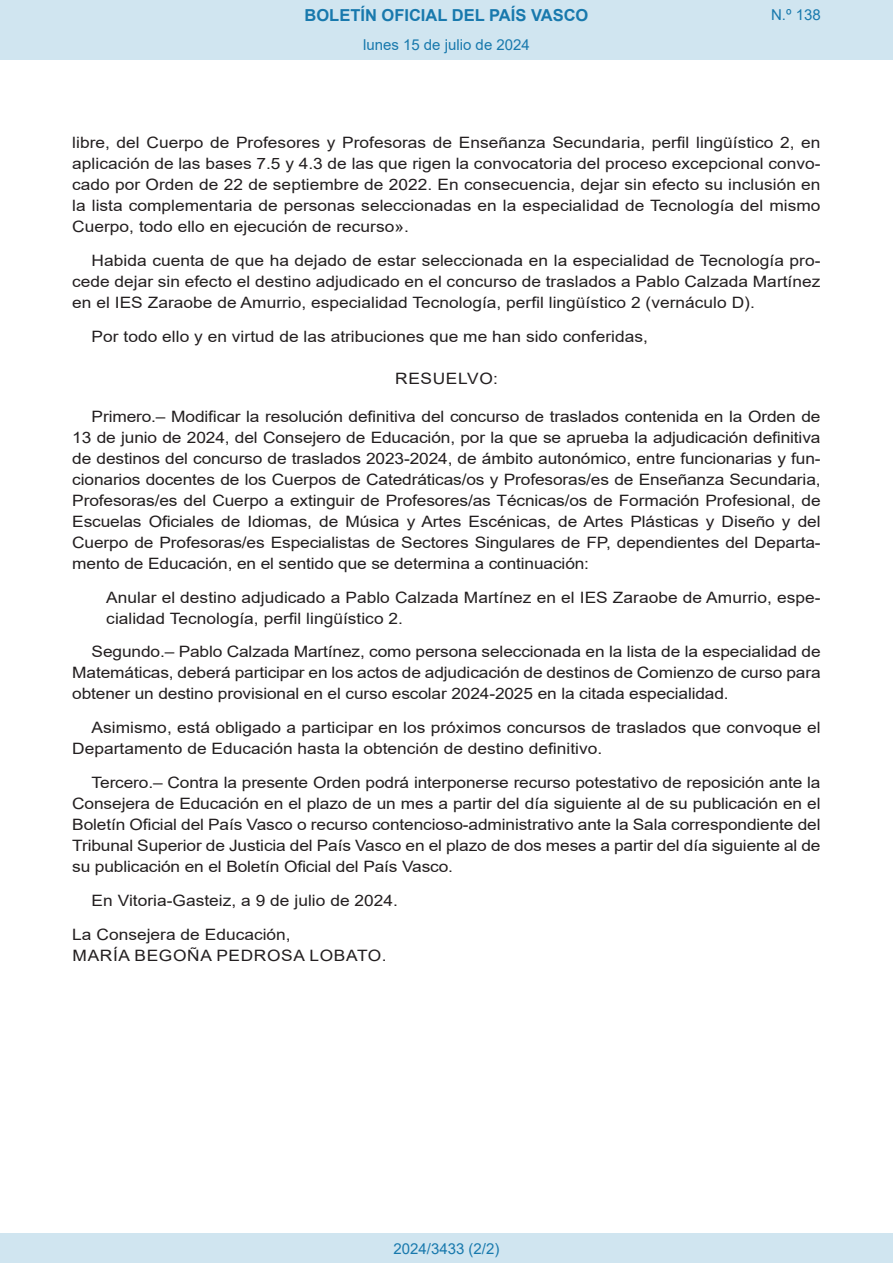
<style>
.page{position:relative;width:893px;height:1263px;background:#fff}
.page>*{position:absolute;margin:0;border:0;box-sizing:border-box;transform-origin:0 0}
.t1{font:700 16.5px "Arial";color:#1879ad}
.BOPVDetalle{font:15.6px/21px "Arial";color:#231f20;text-align:justify;scale:1.11 1}
.BOPVDetalle1{font:15.6px/21px "Arial";color:#231f20;scale:1.11 1}
.BOPVFirmaLugFec{font:15.6px "Arial";color:#231f20;scale:1.11 1}
.BOPVFirmaNombre{font:15.6px "Arial";letter-spacing:.035em;color:#231f20;scale:1.11 1}
.BOPVFirmaPuesto{font:15.6px "Arial";color:#231f20;scale:1.11 1}
.BOPVClave{font:15.6px "Arial";letter-spacing:.035em;color:#231f20;scale:1.11 1}
.Paginacion_Centro{font:15px "Arial";color:#1879ad}
</style>
<div class="page">
<div style="left:0;top:0;width:893px;height:60px;background:#d0e5f0"></div>
<div style="left:0;top:1233px;width:893px;height:30px;background:#d0e5f0"></div>
<p class="t1" style="left:305px;top:3px;width:285px">BOLETÍN OFICIAL DEL PAÍS VASCO</p>
<p class="Paginacion_Centro" style="left:363px;top:35px;width:168px">lunes 15 de julio de 2024</p>
<p class="Paginacion_Centro" style="left:771px;top:5px;width:51px">N.º 138</p>
<p class="BOPVDetalle" style="left:72px;top:132px;width:676px">libre, del Cuerpo de Profesores y Profesoras de Enseñanza Secundaria, perfil lingüístico 2, en aplicación de las bases 7.5 y 4.3 de las que rigen la convocatoria del proceso excepcional convo&shy;cado por Orden de 22 de septiembre de 2022. En consecuencia, dejar sin efecto su inclusión en la lista complementaria de personas seleccionadas en la especialidad de Tecnología del mismo Cuerpo, todo ello en ejecución de recurso».</p>
<p class="BOPVDetalle" style="left:72px;top:250px;width:676px;text-indent:19px">Habida cuenta de que ha dejado de estar seleccionada en la especialidad de Tecnología pro&shy;cede dejar sin efecto el destino adjudicado en el concurso de traslados a Pablo Calzada Martínez en el IES Zaraobe de Amurrio, especialidad Tecnología, perfil lingüístico 2 (vernáculo D).</p>
<p class="BOPVDetalle" style="left:92px;top:326px;width:503px">Por todo ello y en virtud de las atribuciones que me han sido conferidas,</p>
<p class="BOPVClave" style="left:395px;top:368px;width:94px">RESUELVO:</p>
<p class="BOPVDetalle" style="left:72px;top:406px;width:676px;text-indent:19px">Primero.– Modificar la resolución definitiva del concurso de traslados contenida en la Orden de 13 de junio de 2024, del Consejero de Educación, por la que se aprueba la adjudicación definitiva de destinos del concurso de traslados 2023-2024, de ámbito autonómico, entre funcionarias y fun&shy;cionarios docentes de los Cuerpos de Catedráticas/os y Profesoras/es de Enseñanza Secundaria, Profesoras/es del Cuerpo a extinguir de Profesores/as Técnicas/os de Formación Profesional, de Escuelas Oficiales de Idiomas, de Música y Artes Escénicas, de Artes Plásticas y Diseño y del Cuerpo de Profesoras/es Especialistas de Sectores Singulares de FP, dependientes del Departa&shy;mento de Educación, en el sentido que se determina a continuación:</p>
<p class="BOPVDetalle1" style="left:106px;top:587px;width:645px">Anular el destino adjudicado a Pablo Calzada Martínez en el IES Zaraobe de Amurrio, espe&shy;cialidad Tecnología, perfil lingüístico 2.</p>
<p class="BOPVDetalle" style="left:72px;top:641px;width:676px;text-indent:19px">Segundo.– Pablo Calzada Martínez, como persona seleccionada en la lista de la especialidad de Matemáticas, deberá participar en los actos de adjudicación de destinos de Comienzo de curso para obtener un destino provisional en el curso escolar 2024-2025 en la citada especialidad.</p>
<p class="BOPVDetalle" style="left:72px;top:717px;width:676px;text-indent:19px">Asimismo, está obligado a participar en los próximos concursos de traslados que convoque el<br>Departamento de Educación hasta la obtención de destino definitivo.</p>
<p class="BOPVDetalle" style="left:72px;top:772px;width:676px;text-indent:19px">Tercero.– Contra la presente Orden podrá interponerse recurso potestativo de reposición ante la Consejera de Educación en el plazo de un mes a partir del día siguiente al de su publicación en el Boletín Oficial del País Vasco o recurso contencioso-administrativo ante la Sala correspondiente del Tribunal Superior de Justicia del País Vasco en el plazo de dos meses a partir del día siguiente al de su publicación en el Boletín Oficial del País Vasco.</p>
<p class="BOPVFirmaLugFec" style="left:92px;top:889px;width:277px">En Vitoria-Gasteiz, a 9 de julio de 2024.</p>
<p class="BOPVFirmaPuesto" style="left:72px;top:923px;width:198px">La Consejera de Educación,</p>
<p class="BOPVFirmaNombre" style="left:73px;top:944px;width:284px">MARÍA BEGOÑA PEDROSA LOBATO.</p>
<p class="Paginacion_Centro" style="left:393px;top:1238px;width:107px">2024/3433 (2/2)</p>
</div>
